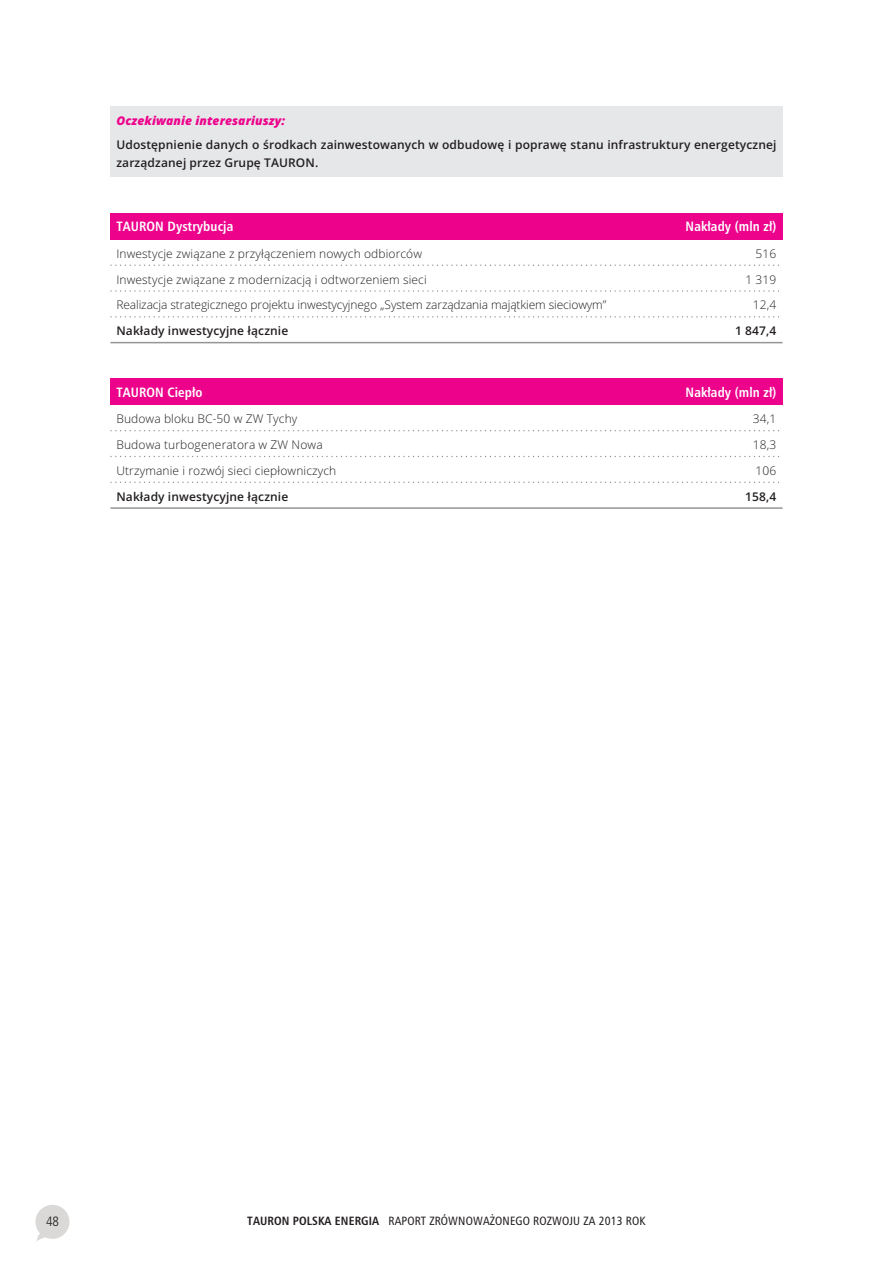
<style>
.page{position:relative;width:893px;height:1263px;background:#fff}
.page>*{position:absolute;margin:0;border:0;box-sizing:border-box;transform-origin:0 0}
.t1{font:700 13.5px "Humnst 777 Cn EU";letter-spacing:.005em;color:#fff}
.t2{font:300 13.5px "Frutiger LT Com 47 Light Cn";color:#231f20}
.t3{font:300 12px "Open Sans";letter-spacing:.01em;color:#231f20}
.t4{font:600 12px/18px "Open Sans";letter-spacing:.01em;color:#231f20}
.t5{font:300 12px "Open Sans";letter-spacing:-.01em;color:#231f20}
.t6{font:12px "Humnst 777 Cn EU";letter-spacing:.01em;color:#231f20}
.t7{font:600 12px "Open Sans";letter-spacing:.01em;color:#231f20}
.t8{font:italic 800 12px "Open Sans";letter-spacing:.01em;color:#ed028c}
.t9{font:300 12px "Open Sans";letter-spacing:.01em;color:#231f20}
.t10{font:600 12px "Open Sans";letter-spacing:.01em;color:#231f20}
.s1{font-weight:700}
</style>
<div class="page">
<svg style="left:35px;top:1205px;width:34px;height:37px"></svg>
<div style="left:110px;top:106px;width:672px;height:71px;background:#e6e7e9"></div>
<div style="left:110px;top:213px;width:672px;height:26px;background:#ed028c"></div>
<svg style="left:110px;top:265px;width:670px;height:1px"></svg>
<svg style="left:110px;top:290px;width:669px;height:2px"></svg>
<svg style="left:110px;top:316px;width:670px;height:1px"></svg>
<hr style="left:110px;top:342px;width:672px;height:1px;background:#939598">
<div style="left:110px;top:379px;width:672px;height:26px;background:#ed028c"></div>
<svg style="left:110px;top:430px;width:670px;height:1px"></svg>
<svg style="left:110px;top:456px;width:670px;height:1px"></svg>
<svg style="left:110px;top:482px;width:670px;height:1px"></svg>
<hr style="left:110px;top:507px;width:672px;height:2px;background:#939598">
<p class="t8" style="left:116px;top:114px;width:170px">Oczekiwanie interesariuszy:</p>
<p class="t4" style="left:116px;top:137px;width:661px">Udostêpnienie danych o œrodkach zainwestowanych w odbudowê i poprawê stanu infrastruktury energetycznej zarz¹dzanej przez Grupê TAURON.</p>
<p class="t1" style="left:116px;top:221px;width:118px">TAURON Dystrybucja</p>
<p class="t1" style="left:685px;top:221px;width:92px">Nak³ady (mln z³)</p>
<p class="t3" style="left:116px;top:249px;width:307px">Inwestycje zwi¹zane z przy³¹czeniem nowych odbiorców</p>
<p class="t9" style="left:755px;top:249px;width:22px">516</p>
<p class="t3" style="left:116px;top:274px;width:312px">Inwestycje zwi¹zane z modernizacj¹ i odtworzeniem sieci</p>
<p class="t9" style="left:745px;top:274px;width:33px">1 319</p>
<p class="t5" style="left:116px;top:300px;width:491px">Realizacja strategicznego projektu inwestycyjnego „System zarz¹dzania maj¹tkiem sieciowym”</p>
<p class="t9" style="left:752px;top:300px;width:25px">12,4</p>
<p class="t7" style="left:116px;top:326px;width:173px">Nak³ady inwestycyjne ³¹cznie</p>
<p class="t10" style="left:735px;top:326px;width:43px">1 847,4</p>
<p class="t1" style="left:116px;top:387px;width:88px">TAURON Ciep³o</p>
<p class="t1" style="left:685px;top:387px;width:92px">Nak³ady (mln z³)</p>
<p class="t3" style="left:116px;top:414px;width:182px">Budowa bloku BC-50 w ZW Tychy</p>
<p class="t9" style="left:752px;top:414px;width:25px">34,1</p>
<p class="t3" style="left:116px;top:440px;width:208px">Budowa turbogeneratora w ZW Nowa</p>
<p class="t9" style="left:752px;top:440px;width:25px">18,3</p>
<p class="t3" style="left:116px;top:466px;width:221px">Utrzymanie i rozwój sieci ciep³owniczych</p>
<p class="t9" style="left:755px;top:466px;width:22px">106</p>
<p class="t7" style="left:116px;top:491px;width:173px">Nak³ady inwestycyjne ³¹cznie</p>
<p class="t10" style="left:745px;top:491px;width:33px">158,4</p>
<p class="t2" style="left:46px;top:1213px;width:14px">48</p>
<p class="t6" style="left:247px;top:1216px;width:399px"><span class="s1">TAURON POLSKA ENERGIA</span> RAPORT ZRÓWNOWA¯ONEGO ROZWOJU ZA 2013 ROK</p>
</div>
